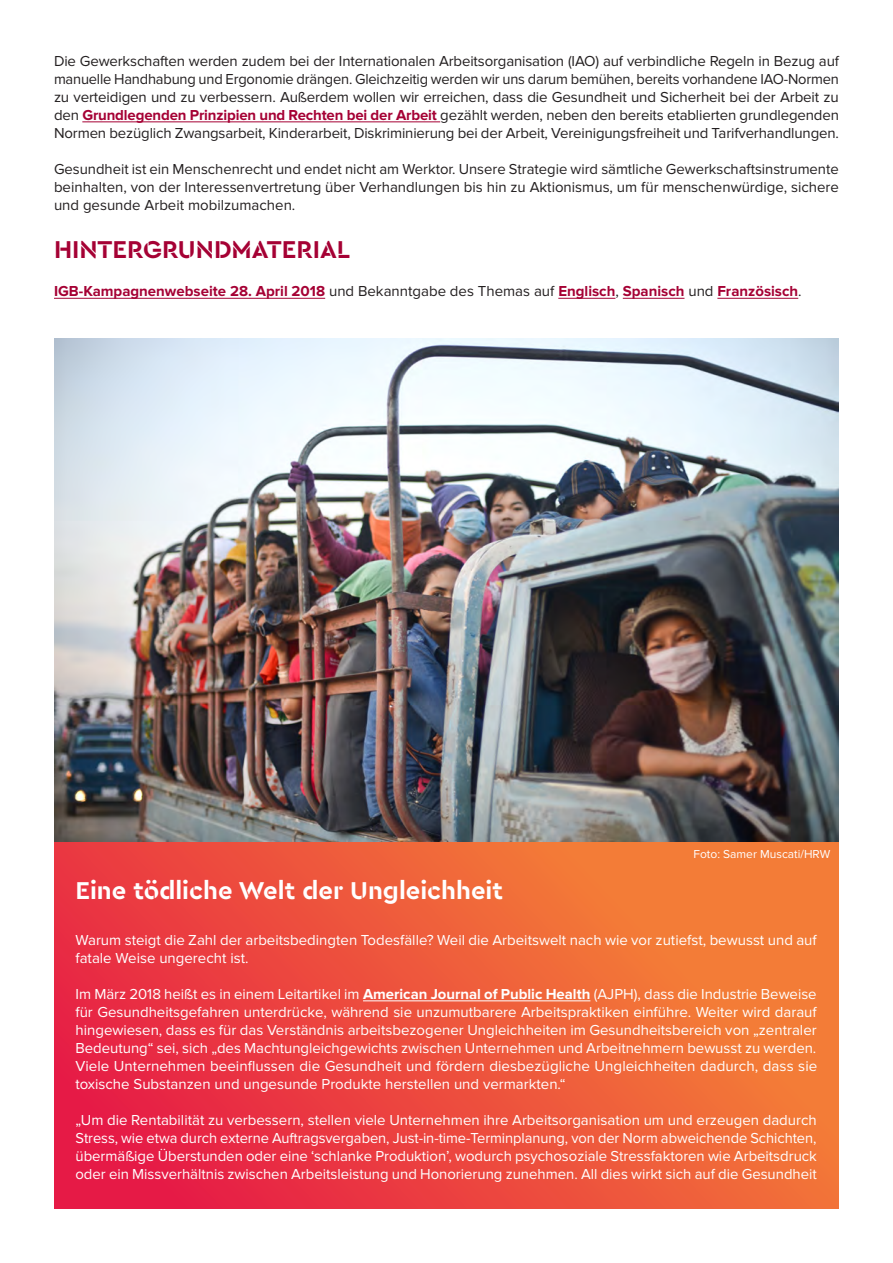
<style>
.page{position:relative;width:893px;height:1263px;background:#fff}
.page>*{position:absolute;margin:0;border:0;box-sizing:border-box;transform-origin:0 0}
.t1{font:700 25.5px "Cera Stencil PRO";color:#fff}
.t2{font:700 25.5px "Cera Stencil PRO";color:#a50134}
.t3{font:15px/18px "Proxima Nova";color:#fff;text-align:justify}
.t4{font:15px/18px "Proxima Nova";letter-spacing:-.005em;color:#231f20;text-align:justify}
.t5{font:700 15px "Proxima Nova";color:#a50134}
.t6{font:12px "Proxima Nova";color:#fff}
.s1{font-weight:700;color:#a50134}
.s2{font-weight:400;color:#231f20}
.s3{font-weight:700}
</style>
<div class="page">
<hr style="left:82px;top:122px;width:358px;height:1px;background:#a50134">
<hr style="left:54px;top:298px;width:271px;height:1px;background:#a50134">
<hr style="left:558px;top:298px;width:57px;height:1px;background:#a50134">
<hr style="left:623px;top:298px;width:61px;height:1px;background:#a50134">
<hr style="left:717px;top:298px;width:81px;height:1px;background:#a50134">
<svg style="left:54px;top:842px;width:785px;height:367px;background:#ed533d"></svg>
<img style="left:54px;top:338px;width:785px;height:504px">
<hr style="left:363px;top:1000px;width:227px;height:1px;background:#fff">
<p class="t4" style="left:54px;top:52px;width:786px">Die Gewerkschaften werden zudem bei der Internationalen Arbeitsorganisation (IAO) auf verbindliche Regeln in Bezug auf manuelle Handhabung und Ergonomie drängen. Gleichzeitig werden wir uns darum bemühen, bereits vorhandene IAO-Normen zu verteidigen und zu verbessern. Außerdem wollen wir erreichen, dass die Gesundheit und Sicherheit bei der Arbeit zu den <span class="s1">Grundlegenden Prinzipien und Rechten bei der Arbeit</span> gezählt werden, neben den bereits etablierten grundlegenden Normen bezüglich Zwangsarbeit, Kinderarbeit, Diskriminierung bei der Arbeit, Vereinigungsfreiheit und Tarifverhandlungen.</p>
<p class="t4" style="left:54px;top:160px;width:786px">Gesundheit ist ein Menschenrecht und endet nicht am Werktor. Unsere Strategie wird sämtliche Gewerkschaftsinstrumente beinhalten, von der Interessenvertretung über Verhandlungen bis hin zu Aktionismus, um für menschenwürdige, sichere und gesunde Arbeit mobilzumachen.</p>
<p class="t2" style="left:54px;top:233px;width:298px">HINTERGRUNDMATERIAL</p>
<p class="t5" style="left:54px;top:283px;width:749px">IGB-Kampagnenwebseite 28. April 2018 <span class="s2">und Bekanntgabe des Themas auf</span> Englisch<span class="s2">,</span> Spanisch <span class="s2">und</span> Französisch<span class="s2">.</span></p>
<p class="t6" style="left:693px;top:847px;width:138px">Foto: Samer Muscati/HRW</p>
<p class="t1" style="left:75px;top:873px;width:429px">Eine tödliche Welt der Ungleichheit</p>
<p class="t3" style="left:75px;top:931px;width:743px">Warum steigt die Zahl der arbeitsbedingten Todesfälle? Weil die Arbeitswelt nach wie vor zutiefst, bewusst und auf fatale Weise ungerecht ist.</p>
<p class="t3" style="left:75px;top:985px;width:743px">Im März 2018 heißt es in einem Leitartikel im <span class="s3">American Journal of Public Health</span> (AJPH), dass die Industrie Beweise für Gesundheitsgefahren unterdrücke, während sie unzumutbarere Arbeitspraktiken einführe. Weiter wird darauf hingewiesen, dass es für das Verständnis arbeitsbezogener Ungleichheiten im Gesundheitsbereich von „zentraler Bedeutung“ sei, sich „des Machtungleichgewichts zwischen Unternehmen und Arbeitnehmern bewusst zu werden.<br>Viele Unternehmen beeinflussen die Gesundheit und fördern diesbezügliche Ungleichheiten dadurch, dass sie toxische Substanzen und ungesunde Produkte herstellen und vermarkten.“</p>
<p class="t3" style="left:75px;top:1111px;width:743px">„Um die Rentabilität zu verbessern, stellen viele Unternehmen ihre Arbeitsorganisation um und erzeugen dadurch Stress, wie etwa durch externe Auftragsvergaben, Just-in-time-Terminplanung, von der Norm abweichende Schichten, übermäßige Überstunden oder eine ‘schlanke Produktion’, wodurch psychosoziale Stressfaktoren wie Arbeitsdruck oder ein Missverhältnis zwischen Arbeitsleistung und Honorierung zunehmen. All dies wirkt sich auf die Gesundheit</p>
</div>
